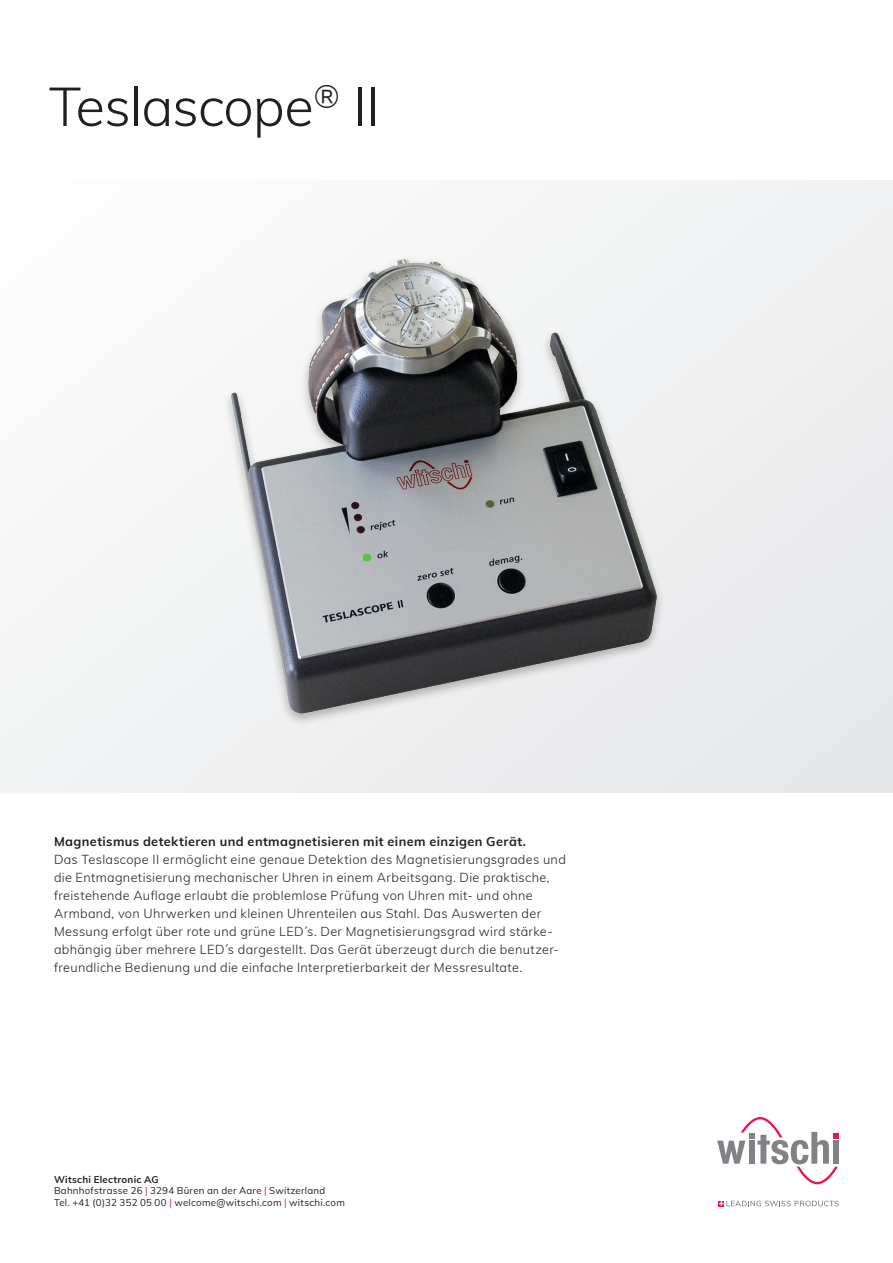
<style>
.page{position:relative;width:893px;height:1263px;background:#fff}
.page>*{position:absolute;margin:0;border:0;box-sizing:border-box;transform-origin:0 0}
.t1{font:300 54px "Muli";letter-spacing:-.015em;color:#231f20}
.t2{font:300 12.75px/18px "Muli";letter-spacing:.025em;color:#231f20}
.t3{font:700 12.75px "Muli";letter-spacing:.03em;color:#231f20}
.t4{font:9.75px/11.7px "Muli";letter-spacing:.025em;color:#231f20}
.s1{font-weight:700}
.s2{color:#ed1451}
</style>
<div class="page">
<div style="left:0;top:180px;width:893px;height:612px;background:#f1f2f3"></div>
<img style="left:228px;top:259px;width:435px;height:459px">
<svg style="left:719px;top:1201px;width:120px;height:5px"></svg>
<svg style="left:717px;top:1117px;width:122px;height:67px"></svg>
<h1 class="t1" style="left:49px;top:67px;width:332px">Teslascope<sup>®</sup> II</h1>
<p class="t3" style="left:54px;top:832px;width:474px">Magnetismus detektieren und entmagnetisieren mit einem einzigen Gerät.</p>
<p class="t2" style="left:54px;top:850px;width:513px">Das Teslascope II ermöglicht eine genaue Detektion des Magnetisierungsgrades und die Entmagnetisierung mechanischer Uhren in einem Arbeitsgang. Die praktische, freistehende Auflage erlaubt die problemlose Prüfung von Uhren mit- und ohne Armband, von Uhrwerken und kleinen Uhrenteilen aus Stahl. Das Auswerten der Messung erfolgt über rote und grüne LED´s. Der Magnetisierungsgrad wird stärke&shy;abhängig über mehrere LED´s dargestellt. Das Gerät überzeugt durch die benutzer&shy;freundliche Bedienung und die einfache Interpretierbarkeit der Messresultate.</p>
<p class="t4" style="left:54px;top:1173px;width:292px"><span class="s1">Witschi Electronic AG<br></span>Bahnhofstrasse 26 <span class="s2">|</span> 3294 Büren an der Aare <span class="s2">|</span> Switzerland<br>Tel. +41 (0)32 352 05 00 <span class="s2">|</span> welcome@witschi.com <span class="s2">|</span> witschi.com</p>
</div>
